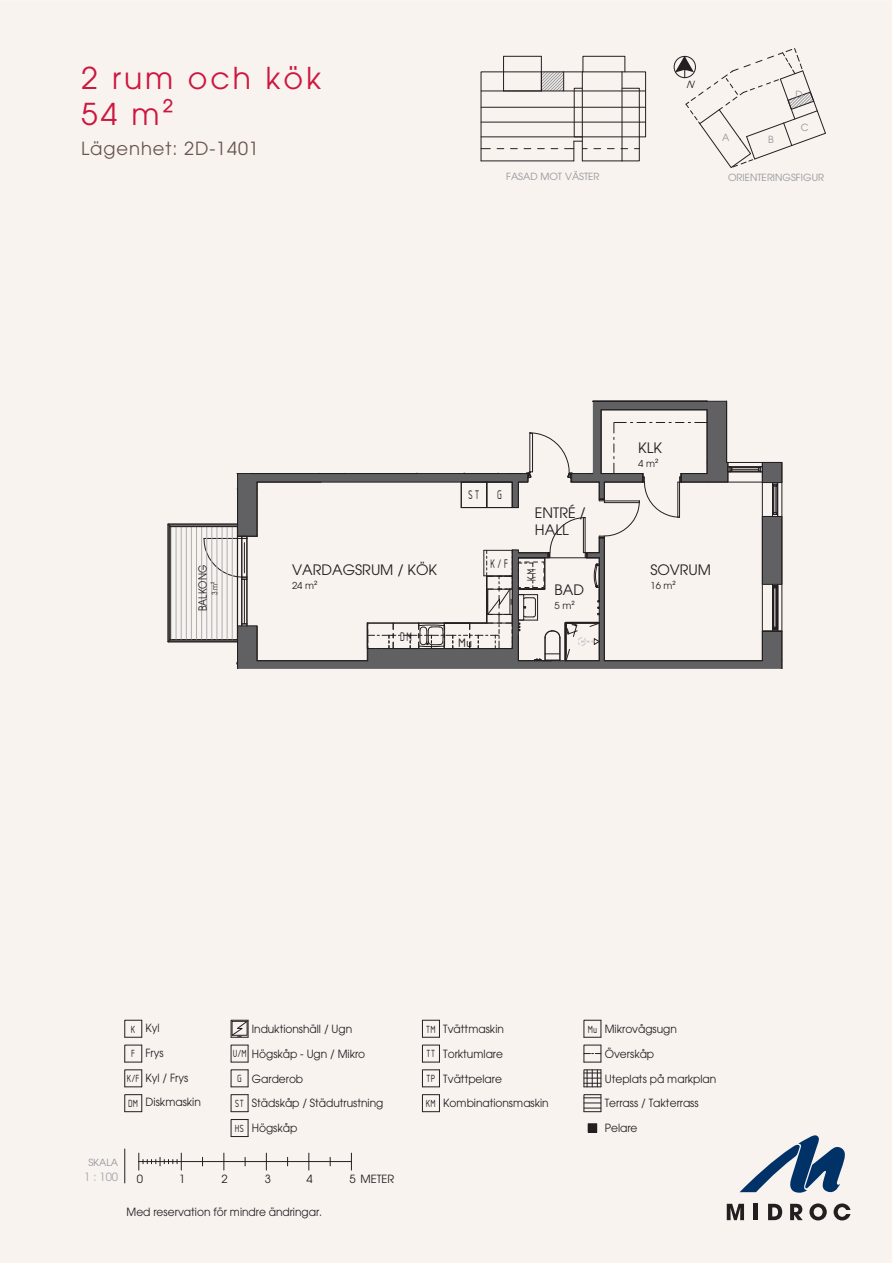
<style>
.page{position:relative;width:893px;height:1263px;background:#fff}
.page>*{position:absolute;margin:0;border:0;box-sizing:border-box;transform-origin:0 0}
.t1{font:30px/36px "ITC Avant Garde Pro";letter-spacing:.1em;color:#cc1840}
.t2{font:18px "ITC Avant Garde Pro";letter-spacing:.05em;color:#68554e}
.t3{font:14.25px/17px "ITC Avant Garde Pro";color:#231f20}
.t4{font:13.5px "ISOCTEUR";color:#231f20;scale:.71 1}
.t5{font:13.5px "ISOCTEUR";color:#231f20;scale:.7 1}
.t6{font:13.5px "ISOCPEUR";color:#231f20}
.t7{font:11.25px "ITC Avant Garde Pro";color:#231f20;scale:.95 1}
.t8{font:11.25px "ITC Avant Garde Pro";color:#231f20}
.t9{font:11.25px "ITC Avant Garde Pro";color:#231f20;scale:.85 1}
.t10{font:11.25px "ITC Avant Garde Pro";color:#a4a6a9}
.t11{font:9.9px "ITC Avant Garde Pro";color:#939598}
.t12{font:italic 9.9px "ITC Avant Garde Pro";color:#231f20}
.t13{font:9.75px "ITC Avant Garde Pro";color:#939598}
.t14{font:9.6px "ITC Avant Garde Pro";color:#231f20}
.t15{font:7.65px "ITC Avant Garde Pro";color:#231f20;scale:.85 1}
.s1{font-family:"ISOCPEUR"}
</style>
<div class="page">
<div style="left:0;top:0;width:892px;height:1263px;background:#f9f3f0"></div>
<p class="t1" style="left:81px;top:59px;width:242px">2 rum och kök<br>54 m²</p>
<p class="t2" style="left:81px;top:138px;width:179px">Lägenhet: 2D-1401</p>
<p class="t13" style="left:506px;top:171px;width:95px">FASAD MOT VÄSTER</p>
<p class="t12" style="left:686px;top:78px;width:13px">N</p>
<p class="t11" style="left:795px;top:88px;width:9px">D</p>
<p class="t11" style="left:722px;top:131px;width:9px">A</p>
<p class="t13" style="left:768px;top:134px;width:7px">B</p>
<p class="t13" style="left:801px;top:122px;width:9px">C</p>
<p class="t13" style="left:728px;top:171px;width:97px">ORIENTERINGSFIGUR</p>
<p class="t9" style="left:196px;top:611px;width:56px;rotate:-90deg">BALKONG</p>
<p class="t15" style="left:210px;top:595px;width:17px;rotate:-90deg">3 m²</p>
<p class="t3" style="left:292px;top:561px;width:146px">VARDAGSRUM / KÖK</p>
<p class="t14" style="left:292px;top:579px;width:27px">24 m²</p>
<p class="t4" style="left:399px;top:627px;width:20px">DM</p>
<p class="t4" style="left:467px;top:486px;width:52px">ST G</p>
<p class="t5" style="left:489px;top:555px;width:30px">K/F</p>
<p class="t6" style="left:458px;top:633px;width:15px">Mu</p>
<p class="t3" style="left:535px;top:505px;width:52px">ENTRÉ /<br>HALL</p>
<p class="t4" style="left:523px;top:582px;width:20px;rotate:-90deg">KM</p>
<p class="t3" style="left:554px;top:581px;width:31px">BAD</p>
<p class="t14" style="left:554px;top:599px;width:22px">5 m²</p>
<p class="t3" style="left:638px;top:440px;width:25px">KLK</p>
<p class="t14" style="left:638px;top:457px;width:22px">4 m²</p>
<p class="t3" style="left:650px;top:561px;width:62px">SOVRUM</p>
<p class="t14" style="left:650px;top:579px;width:27px">16 m²</p>
<p class="t7" style="left:131px;top:1021px;width:32px"><span class="s1">K</span> Kyl</p>
<p class="t7" style="left:131px;top:1045px;width:36px"><span class="s1">F</span> Frys</p>
<p class="t7" style="left:252px;top:1022px;width:107px">Induktionshäll / Ugn</p>
<p class="t7" style="left:233px;top:1046px;width:141px"><span class="s1">U/M</span> Högskåp - Ugn / Mikro</p>
<p class="t7" style="left:426px;top:1022px;width:84px"><span class="s1">TM</span> Tvättmaskin</p>
<p class="t7" style="left:426px;top:1046px;width:82px"><span class="s1">TT</span> Torktumlare</p>
<p class="t7" style="left:588px;top:1022px;width:95px"><span class="s1">Mu</span> Mikrovågsugn</p>
<p class="t7" style="left:605px;top:1046px;width:54px">Överskåp</p>
<p class="t7" style="left:127px;top:1070px;width:66px"><span class="s1">K/F</span> Kyl / Frys</p>
<p class="t7" style="left:128px;top:1095px;width:78px"><span class="s1">DM</span> Diskmaskin</p>
<p class="t7" style="left:237px;top:1071px;width:71px"><span class="s1">G</span> Garderob</p>
<p class="t7" style="left:235px;top:1096px;width:158px"><span class="s1">ST</span> Städskåp / Städutrustning</p>
<p class="t7" style="left:235px;top:1121px;width:67px"><span class="s1">HS</span> Högskåp</p>
<p class="t13" style="left:88px;top:1156px;width:31px">SKALA</p>
<p class="t10" style="left:84px;top:1170px;width:36px">1 : 100</p>
<p class="t8" style="left:137px;top:1171px;width:8px">0</p>
<p class="t8" style="left:179px;top:1171px;width:8px">1</p>
<p class="t8" style="left:222px;top:1171px;width:8px">2</p>
<p class="t8" style="left:265px;top:1171px;width:8px">3</p>
<p class="t8" style="left:307px;top:1171px;width:8px">4</p>
<p class="t8" style="left:349px;top:1171px;width:46px">5 METER</p>
<p class="t7" style="left:126px;top:1205px;width:207px">Med reservation för mindre ändringar.</p>
<p class="t7" style="left:426px;top:1071px;width:81px"><span class="s1">TP</span> Tvättpelare</p>
<p class="t7" style="left:605px;top:1071px;width:119px">Uteplats på markplan</p>
<p class="t7" style="left:426px;top:1096px;width:131px"><span class="s1">KM</span> Kombinationsmaskin</p>
<p class="t7" style="left:605px;top:1096px;width:100px">Terrass / Takterrass</p>
<p class="t7" style="left:605px;top:1121px;width:36px">Pelare</p>
</div>
